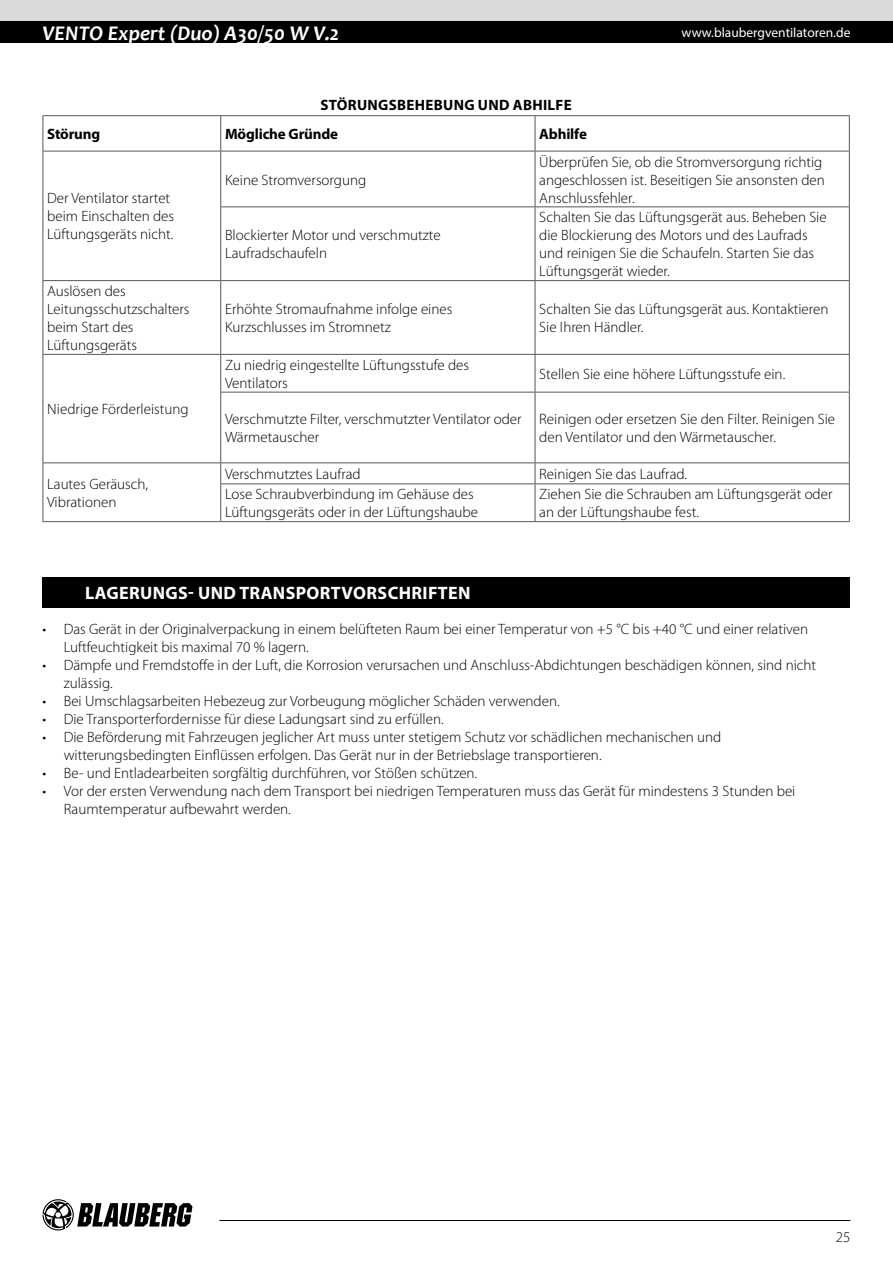
<style>
.page{position:relative;width:893px;height:1263px;background:#fff}
.page>*{position:absolute;margin:0;border:0;box-sizing:border-box;transform-origin:0 0}
.t1{font:italic 700 21px "Candara";color:#fff}
.t2{font:700 18px "Myriad Pro";letter-spacing:.02em;color:#fff}
.t3{font:300 15px/18px "Myriad Pro";color:#000}
.t4{font:700 15px "Myriad Pro";letter-spacing:-.005em;color:#000}
.t5{font:700 15px "Myriad Pro";letter-spacing:.02em;color:#000}
.t6{font:13.5px "Myriad Pro";color:#fff}
</style>
<div class="page">
<div style="left:0;top:0;width:893px;height:21px;background:#dadada"></div>
<div style="left:0;top:21px;width:893px;height:22px;background:#000"></div>
<svg style="left:43px;top:1199px;width:149px;height:31px"></svg>
<hr style="left:219px;top:1220px;width:631px;height:1px;background:#000">
<hr style="left:43px;top:521px;width:178px;height:1px;background:#575756">
<hr style="left:43px;top:116px;width:1px;height:35px;background:#575756">
<hr style="left:43px;top:115px;width:178px;height:1px;background:#575756">
<hr style="left:220px;top:116px;width:1px;height:35px;background:#575756">
<hr style="left:221px;top:115px;width:314px;height:1px;background:#575756">
<hr style="left:535px;top:116px;width:1px;height:35px;background:#575756">
<hr style="left:535px;top:115px;width:315px;height:1px;background:#575756">
<hr style="left:849px;top:116px;width:1px;height:35px;background:#575756">
<hr style="left:43px;top:151px;width:1px;height:56px;background:#575756">
<hr style="left:43px;top:207px;width:1px;height:73px;background:#575756">
<hr style="left:43px;top:151px;width:178px;height:1px;background:#575756">
<hr style="left:220px;top:151px;width:1px;height:55px;background:#575756">
<hr style="left:221px;top:151px;width:314px;height:1px;background:#575756">
<hr style="left:535px;top:151px;width:315px;height:1px;background:#575756">
<hr style="left:535px;top:151px;width:1px;height:55px;background:#575756">
<hr style="left:849px;top:151px;width:1px;height:55px;background:#575756">
<hr style="left:220px;top:207px;width:1px;height:73px;background:#575756">
<hr style="left:220px;top:206px;width:315px;height:1px;background:#575756">
<hr style="left:535px;top:206px;width:315px;height:1px;background:#575756">
<hr style="left:535px;top:207px;width:1px;height:73px;background:#575756">
<hr style="left:849px;top:207px;width:1px;height:73px;background:#575756">
<hr style="left:43px;top:281px;width:1px;height:73px;background:#575756">
<hr style="left:43px;top:280px;width:178px;height:1px;background:#575756">
<hr style="left:220px;top:281px;width:1px;height:73px;background:#575756">
<hr style="left:221px;top:280px;width:314px;height:1px;background:#575756">
<hr style="left:535px;top:280px;width:315px;height:1px;background:#575756">
<hr style="left:535px;top:281px;width:1px;height:73px;background:#575756">
<hr style="left:849px;top:281px;width:1px;height:73px;background:#575756">
<hr style="left:43px;top:355px;width:1px;height:37px;background:#575756">
<hr style="left:43px;top:392px;width:1px;height:70px;background:#575756">
<hr style="left:43px;top:354px;width:178px;height:1px;background:#575756">
<hr style="left:220px;top:355px;width:1px;height:37px;background:#575756">
<hr style="left:221px;top:354px;width:314px;height:1px;background:#575756">
<hr style="left:535px;top:354px;width:315px;height:1px;background:#575756">
<hr style="left:535px;top:355px;width:1px;height:37px;background:#575756">
<hr style="left:849px;top:355px;width:1px;height:37px;background:#575756">
<hr style="left:220px;top:392px;width:1px;height:70px;background:#575756">
<hr style="left:220px;top:392px;width:315px;height:1px;background:#575756">
<hr style="left:535px;top:392px;width:315px;height:1px;background:#575756">
<hr style="left:535px;top:392px;width:1px;height:70px;background:#575756">
<hr style="left:849px;top:392px;width:1px;height:70px;background:#575756">
<svg style="left:43px;top:463px;width:1px;height:21px"></svg>
<hr style="left:43px;top:484px;width:1px;height:37px;background:#575756">
<hr style="left:43px;top:462px;width:178px;height:1px;background:#575756">
<svg style="left:220px;top:463px;width:1px;height:20px"></svg>
<hr style="left:221px;top:462px;width:314px;height:1px;background:#575756">
<hr style="left:535px;top:462px;width:315px;height:1px;background:#575756">
<svg style="left:535px;top:463px;width:1px;height:20px"></svg>
<svg style="left:849px;top:463px;width:1px;height:20px"></svg>
<hr style="left:220px;top:484px;width:1px;height:37px;background:#575756">
<hr style="left:220px;top:483px;width:315px;height:1px;background:#575756">
<hr style="left:535px;top:483px;width:315px;height:1px;background:#575756">
<hr style="left:535px;top:484px;width:1px;height:37px;background:#575756">
<hr style="left:849px;top:484px;width:1px;height:37px;background:#575756">
<hr style="left:221px;top:521px;width:314px;height:1px;background:#575756">
<hr style="left:535px;top:521px;width:315px;height:1px;background:#575756">
<div style="left:43px;top:577px;width:807px;height:31px;background:#000"></div>
<h1 class="t1" style="left:43px;top:20px;width:13px">VENT</h1>
<h1 class="t1" style="left:90px;top:20px;width:251px">O Expert (Duo) A30/50 W V.2</h1>
<p class="t6" style="left:682px;top:24px;width:170px">www.blaubergventilatoren.de</p>
<p class="t5" style="left:320px;top:95px;width:253px">STÖRUNGSBEHEBUNG UND ABHILFE</p>
<p class="t4" style="left:47px;top:124px;width:55px">Störung</p>
<p class="t4" style="left:225px;top:124px;width:115px">Mögliche Gründe</p>
<p class="t4" style="left:539px;top:124px;width:49px">Abhilfe</p>
<p class="t3" style="left:47px;top:190px;width:128px">Der Ventilator startet beim Einschalten des<br>Lüftungsgeräts nicht.</p>
<p class="t3" style="left:47px;top:282px;width:144px">Auslösen des<br>Leitungsschutzschalters beim Start des<br>Lüftungsgeräts</p>
<p class="t3" style="left:47px;top:400px;width:143px">Niedrige Förderleistung</p>
<p class="t3" style="left:47px;top:475px;width:103px">Lautes Geräusch,<br>Vibrationen</p>
<p class="t3" style="left:225px;top:171px;width:143px">Keine Stromversorgung</p>
<p class="t3" style="left:225px;top:227px;width:217px">Blockierter Motor und verschmutzte<br>Laufradschaufeln</p>
<p class="t3" style="left:539px;top:153px;width:287px">Überprüfen Sie, ob die Stromversorgung richtig angeschlossen ist. Beseitigen Sie ansonsten den<br>Anschlussfehler.</p>
<p class="t3" style="left:539px;top:209px;width:289px">Schalten Sie das Lüftungsgerät aus. Beheben Sie die Blockierung des Motors und des Laufrads und reinigen Sie die Schaufeln. Starten Sie das Lüftungsgerät wieder.</p>
<p class="t3" style="left:225px;top:300px;width:229px">Erhöhte Stromaufnahme infolge eines<br>Kurzschlusses im Stromnetz</p>
<p class="t3" style="left:539px;top:300px;width:291px">Schalten Sie das Lüftungsgerät aus. Kontaktieren<br>Sie Ihren Händler.</p>
<p class="t3" style="left:225px;top:356px;width:246px">Zu niedrig eingestellte Lüftungsstufe des<br>Ventilators</p>
<p class="t3" style="left:539px;top:365px;width:247px">Stellen Sie eine höhere Lüftungsstufe ein.</p>
<p class="t3" style="left:225px;top:410px;width:298px">Verschmutzte Filter, verschmutzter Ventilator oder<br>Wärmetauscher</p>
<p class="t3" style="left:539px;top:410px;width:297px">Reinigen oder ersetzen Sie den Filter. Reinigen Sie den Ventilator und den Wärmetauscher.</p>
<p class="t3" style="left:225px;top:465px;width:137px">Verschmutztes Laufrad</p>
<p class="t3" style="left:539px;top:465px;width:149px">Reinigen Sie das Laufrad.</p>
<p class="t3" style="left:225px;top:486px;width:255px">Lose Schraubverbindung im Gehäuse des<br>Lüftungsgeräts oder in der Lüftungshaube</p>
<p class="t3" style="left:539px;top:486px;width:295px">Ziehen Sie die Schrauben am Lüftungsgerät oder an der Lüftungshaube fest.</p>
<p class="t2" style="left:85px;top:581px;width:387px">LAGERUNGS- UND TRANSPORTVORSCHRIFTEN</p>
<p class="t3" style="left:64px;top:620px;width:746px;text-indent:-21px">• Das Gerät in der Originalverpackung in einem belüfteten Raum bei einer Temperatur von +5 °C bis +40 °C und einer relativen<br>Luftfeuchtigkeit bis maximal 70 % lagern.</p>
<p class="t3" style="left:64px;top:656px;width:754px;text-indent:-21px">• Dämpfe und Fremdstoffe in der Luft, die Korrosion verursachen und Anschluss-Abdichtungen beschädigen können, sind nicht zulässig.</p>
<p class="t3" style="left:43px;top:692px;width:519px">• Bei Umschlagsarbeiten Hebezeug zur Vorbeugung möglicher Schäden verwenden.</p>
<p class="t3" style="left:43px;top:710px;width:403px">• Die Transporterfordernisse für diese Ladungsart sind zu erfüllen.</p>
<p class="t3" style="left:64px;top:728px;width:659px;text-indent:-21px">• Die Beförderung mit Fahrzeugen jeglicher Art muss unter stetigem Schutz vor schädlichen mechanischen und witterungsbedingten Einflüssen erfolgen. Das Gerät nur in der Betriebslage transportieren.</p>
<p class="t3" style="left:43px;top:764px;width:436px">• Be- und Entladearbeiten sorgfältig durchführen, vor Stößen schützen.</p>
<p class="t3" style="left:64px;top:782px;width:733px;text-indent:-21px">• Vor der ersten Verwendung nach dem Transport bei niedrigen Temperaturen muss das Gerät für mindestens 3 Stunden bei<br>Raumtemperatur aufbewahrt werden.</p>
<p class="t3" style="left:836px;top:1228px;width:16px">25</p>
</div>
